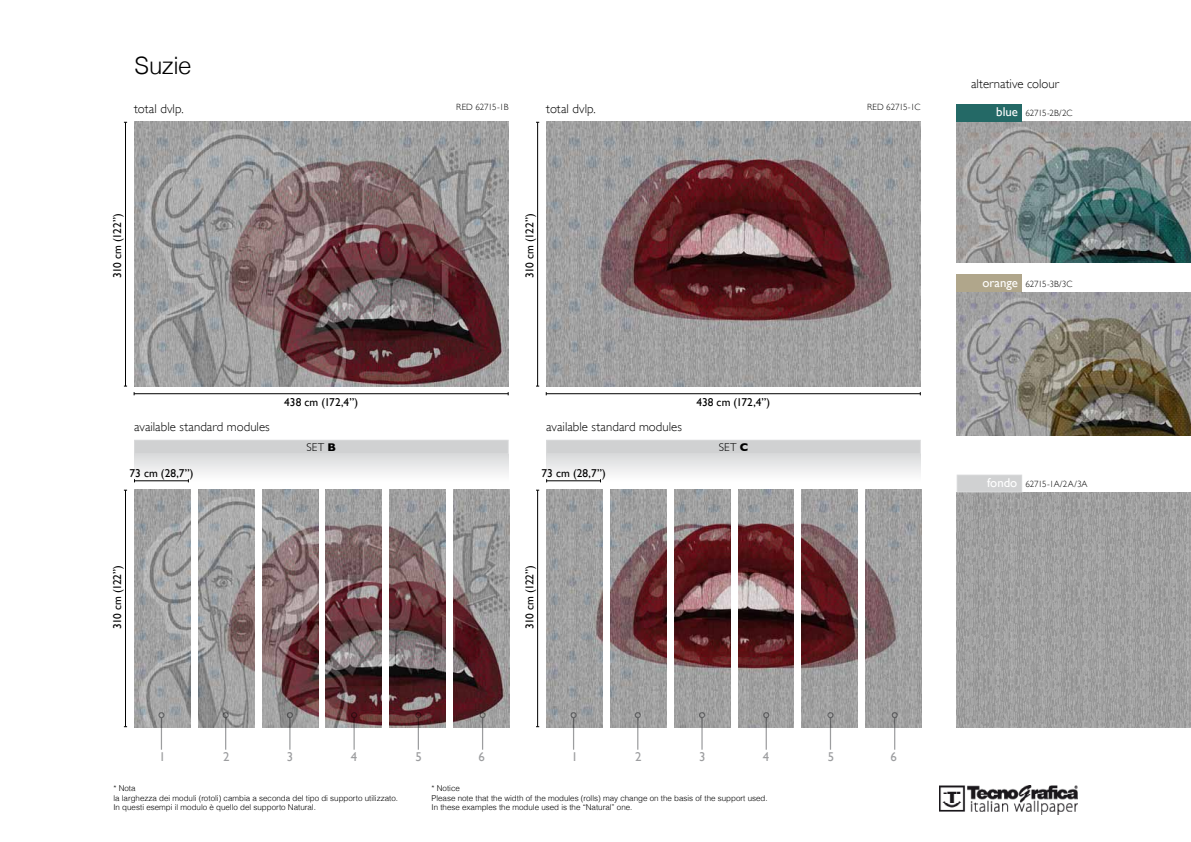
<style>
.page{position:relative;width:1191px;height:842px;background:#fff}
.page>*{position:absolute;margin:0;border:0;box-sizing:border-box;transform-origin:0 0}
.t1{font:300 24px "Helvetica";letter-spacing:-.02em;color:#000}
.t2{font:300 12.8px "Gill Sans";letter-spacing:.005em;color:#000}
.t3{font:12.8px "Gill Sans";color:#fff}
.t4{font:12.8px "Gill Sans";color:#9c9d9f}
.t5{font:11.4px "Gill Sans";letter-spacing:.005em;color:#000}
.t6{font:300 11.4px "Gill Sans";letter-spacing:.02em;color:#000}
.t7{font:300 9px "Gill Sans";letter-spacing:-.01em;color:#000}
.t8{font:300 8px/9.6px "Helvetica";color:#000}
.s1{font-weight:700}
</style>
<div class="page">
<svg style="left:136px;top:456px;width:370px;height:18px;fill:#e7e8e9"></svg>
<div style="left:134px;top:454px;width:374px;height:27px;border:1px solid #fff"></div>
<svg style="left:548px;top:456px;width:370px;height:18px;fill:#e7e8e9"></svg>
<div style="left:546px;top:454px;width:374px;height:27px;border:1px solid #fff"></div>
<img style="left:134px;top:490px;width:56px;height:237px">
<img style="left:546px;top:490px;width:56px;height:237px">
<img style="left:198px;top:490px;width:56px;height:237px">
<img style="left:610px;top:490px;width:56px;height:237px">
<img style="left:262px;top:490px;width:56px;height:237px">
<img style="left:674px;top:490px;width:56px;height:237px">
<img style="left:326px;top:490px;width:56px;height:237px">
<img style="left:738px;top:490px;width:56px;height:237px">
<img style="left:390px;top:490px;width:56px;height:237px">
<img style="left:802px;top:490px;width:56px;height:237px">
<img style="left:453px;top:490px;width:56px;height:237px">
<img style="left:865px;top:490px;width:56px;height:237px">
<img style="left:135px;top:122px;width:373px;height:264px">
<img style="left:546px;top:122px;width:374px;height:264px">
<hr style="left:134px;top:393px;width:374px;height:1px;background:#000">
<hr style="left:546px;top:393px;width:374px;height:1px;background:#000">
<hr style="left:134px;top:480px;width:54px;height:1px;background:#000">
<hr style="left:546px;top:480px;width:54px;height:1px;background:#000">
<hr style="left:125px;top:122px;width:1px;height:264px;background:#000">
<hr style="left:537px;top:122px;width:1px;height:264px;background:#000">
<hr style="left:125px;top:490px;width:1px;height:237px;background:#000">
<hr style="left:537px;top:490px;width:1px;height:237px;background:#000">
<div style="left:134px;top:440px;width:374px;height:14px;background:#d0d1d2"></div>
<div style="left:546px;top:440px;width:374px;height:14px;background:#d0d1d2"></div>
<hr style="left:161px;top:718px;width:1px;height:32px;background:#9c9d9f">
<svg style="left:158px;top:712px;width:6px;height:6px"></svg>
<hr style="left:573px;top:718px;width:1px;height:32px;background:#9c9d9f">
<svg style="left:570px;top:712px;width:6px;height:6px"></svg>
<hr style="left:225px;top:718px;width:1px;height:32px;background:#9c9d9f">
<svg style="left:223px;top:712px;width:6px;height:6px"></svg>
<hr style="left:637px;top:718px;width:1px;height:32px;background:#9c9d9f">
<div style="left:634px;top:712px;width:7px;height:6px;border:1px solid #9c9d9f;border-radius:50%"></div>
<hr style="left:289px;top:718px;width:1px;height:32px;background:#9c9d9f">
<svg style="left:287px;top:712px;width:6px;height:6px"></svg>
<hr style="left:701px;top:718px;width:1px;height:32px;background:#9c9d9f">
<svg style="left:699px;top:712px;width:6px;height:6px"></svg>
<hr style="left:353px;top:718px;width:2px;height:32px;background:#9c9d9f">
<svg style="left:351px;top:712px;width:6px;height:6px"></svg>
<hr style="left:765px;top:718px;width:2px;height:32px;background:#9c9d9f">
<svg style="left:763px;top:712px;width:6px;height:6px"></svg>
<hr style="left:418px;top:718px;width:1px;height:32px;background:#9c9d9f">
<svg style="left:415px;top:712px;width:6px;height:6px"></svg>
<hr style="left:830px;top:718px;width:1px;height:32px;background:#9c9d9f">
<svg style="left:827px;top:712px;width:6px;height:6px"></svg>
<hr style="left:482px;top:718px;width:1px;height:32px;background:#9c9d9f">
<svg style="left:479px;top:712px;width:6px;height:6px"></svg>
<hr style="left:894px;top:718px;width:1px;height:32px;background:#9c9d9f">
<svg style="left:891px;top:712px;width:6px;height:6px"></svg>
<img style="left:956px;top:121px;width:234px;height:142px">
<img style="left:956px;top:292px;width:234px;height:143px">
<img style="left:956px;top:492px;width:234px;height:235px">
<div style="left:956px;top:104px;width:66px;height:17px;background:#246966"></div>
<div style="left:956px;top:275px;width:66px;height:17px;background:#b0a68b"></div>
<div style="left:957px;top:475px;width:64px;height:17px;background:#d0d1d2"></div>
<div style="left:956px;top:475px;width:66px;height:17px;border:1px solid #d9dadb"></div>
<img style="left:939px;top:785px;width:138px;height:29px">
<h1 class="t1" style="left:135px;top:56px;width:58px">Suzie</h1>
<p class="t7" style="left:456px;top:104px;width:54px">RED 62715-1B</p>
<p class="t7" style="left:867px;top:104px;width:55px">RED 62715-1C</p>
<h2 class="t2" style="left:134px;top:103px;width:51px">total dvlp.</h2>
<h2 class="t2" style="left:546px;top:103px;width:51px">total dvlp.</h2>
<h3 class="t5" style="left:113px;top:278px;width:66px;rotate:-90deg">310 cm (122”)</h3>
<h3 class="t5" style="left:525px;top:278px;width:66px;rotate:-90deg">310 cm (122”)</h3>
<h3 class="t5" style="left:284px;top:397px;width:75px">438 cm (172,4”)</h3>
<h3 class="t5" style="left:696px;top:397px;width:75px">438 cm (172,4”)</h3>
<h3 class="t6" style="left:306px;top:442px;width:31px">SET <span class="s1">B</span></h3>
<h3 class="t6" style="left:718px;top:442px;width:31px">SET <span class="s1">C</span></h3>
<h2 class="t2" style="left:134px;top:422px;width:137px">available standard modules</h2>
<h2 class="t2" style="left:546px;top:422px;width:137px">available standard modules</h2>
<h3 class="t5" style="left:129px;top:468px;width:66px">73 cm (28,7”)</h3>
<h3 class="t5" style="left:541px;top:468px;width:66px">73 cm (28,7”)</h3>
<h3 class="t5" style="left:113px;top:629px;width:66px;rotate:-90deg">310 cm (122”)</h3>
<h3 class="t5" style="left:525px;top:629px;width:66px;rotate:-90deg">310 cm (122”)</h3>
<h2 class="t4" style="left:287px;top:752px;width:8px">3</h2>
<h2 class="t4" style="left:699px;top:752px;width:8px">3</h2>
<h2 class="t4" style="left:223px;top:752px;width:8px">2</h2>
<h2 class="t4" style="left:635px;top:752px;width:8px">2</h2>
<h2 class="t4" style="left:351px;top:752px;width:8px">4</h2>
<h2 class="t4" style="left:763px;top:752px;width:8px">4</h2>
<h2 class="t4" style="left:478px;top:752px;width:8px">6</h2>
<h2 class="t4" style="left:890px;top:752px;width:8px">6</h2>
<h2 class="t4" style="left:159px;top:752px;width:8px">1</h2>
<h2 class="t4" style="left:571px;top:752px;width:8px">1</h2>
<h2 class="t4" style="left:415px;top:752px;width:8px">5</h2>
<h2 class="t4" style="left:827px;top:752px;width:8px">5</h2>
<p class="t8" style="left:113px;top:784px;width:286px">* Nota<br>la larghezza dei moduli (rotoli) cambia a seconda del tipo di supporto utilizzato.<br>In questi esempi il modulo è quello del supporto Natural.</p>
<p class="t8" style="left:431px;top:784px;width:338px">* Notice<br>Please note that the width of the modules (rolls) may change on the basis of the support used.<br>In these examples the module used is the “Natural” one.</p>
<h2 class="t2" style="left:971px;top:79px;width:90px">alternative colour</h2>
<h2 class="t3" style="left:996px;top:106px;width:23px">blue</h2>
<p class="t7" style="left:1025px;top:109px;width:49px">62715-2B/2C</p>
<h2 class="t3" style="left:982px;top:277px;width:37px">orange</h2>
<p class="t7" style="left:1025px;top:280px;width:49px">62715-3B/3C</p>
<h2 class="t3" style="left:987px;top:477px;width:32px">fondo</h2>
<p class="t7" style="left:1025px;top:480px;width:64px">62715-1A/2A/3A</p>
</div>
